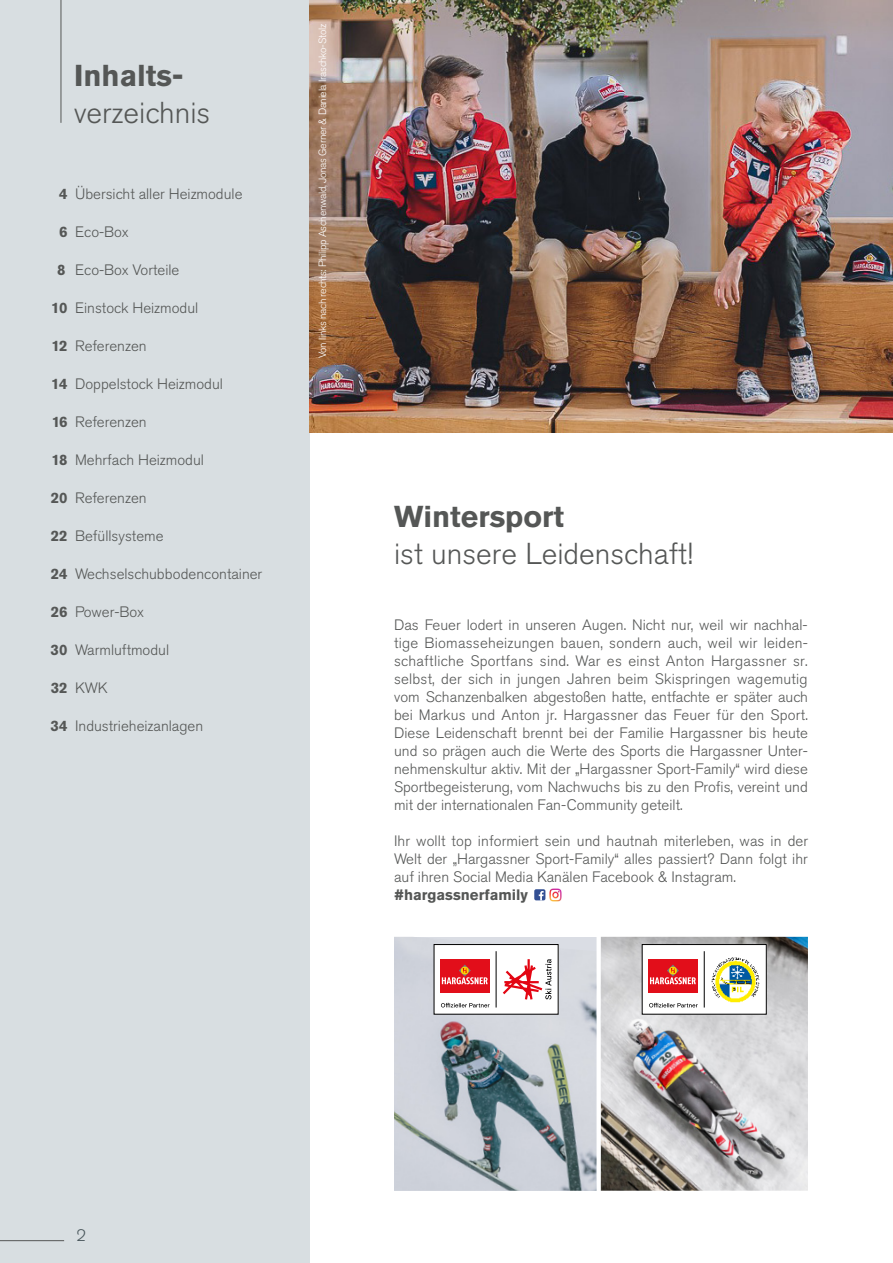
<style>
.page{position:relative;width:893px;height:1263px;background:#fff}
.page>*{position:absolute;margin:0;border:0;box-sizing:border-box;transform-origin:0 0}
.t1{font:300 30px "Akzidenz Grotesk Pro";color:#555756}
.t2{font:700 30px "Akzidenz Grotesk Pro";color:#555756}
.t3{font:300 16.5px "Akzidenz Grotesk Pro";color:#49565b}
.t4{font:300 15px/18px "Akzidenz Grotesk Pro";color:#555756;text-align:justify}
.t5{font:700 15px "Akzidenz Grotesk Pro";color:#555756}
.t6{font:300 10.5px "Akzidenz Grotesk Pro";letter-spacing:-.03em;color:#fff}
.t7{font:3.9px "Nickainley";color:#40403b}
.t8{font:200 1.65px "Source Sans Pro";letter-spacing:.25em;color:#575959}
.s1{font-weight:700}
</style>
<div class="page">
<div style="left:0;top:0;width:309px;height:1263px;background:#d8dee1"></div>
<img style="left:394px;top:937px;width:414px;height:254px">
<hr style="left:597px;top:920px;width:4px;height:304px;background:#fff">
<img style="left:309px;top:0;width:584px;height:432px">
<div style="left:434px;top:944px;width:124px;height:70px;background:#fff"></div>
<div style="left:434px;top:944px;width:124px;height:70px;border:1px solid #000"></div>
<svg style="left:441px;top:1003px;width:49px;height:4px"></svg>
<svg style="left:503px;top:959px;width:48px;height:40px"></svg>
<hr style="left:496px;top:951px;width:1px;height:56px;background:#000">
<div style="left:440px;top:959px;width:50px;height:33px;background:#e20e1a"></div>
<svg style="left:442px;top:964px;width:46px;height:20px"></svg>
<div style="left:642px;top:944px;width:124px;height:70px;background:#fff"></div>
<div style="left:642px;top:944px;width:124px;height:70px;border:1px solid #000"></div>
<svg style="left:649px;top:1003px;width:49px;height:4px"></svg>
<hr style="left:704px;top:951px;width:1px;height:56px;background:#000">
<img style="left:711px;top:957px;width:49px;height:45px">
<div style="left:648px;top:959px;width:50px;height:33px;background:#e20e1a"></div>
<svg style="left:650px;top:964px;width:46px;height:20px"></svg>
<img style="left:549px;top:888px;width:13px;height:14px">
<svg style="left:532px;top:888px;width:15px;height:14px"></svg>
<div style="left:534px;top:889px;width:11px;height:11px;background:#335094;border-radius:2px"></div>
<svg style="left:539px;top:891px;width:5px;height:9px"></svg>
<hr style="left:0;top:1240px;width:64px;height:1px;background:#555756">
<hr style="left:61px;top:0;width:1px;height:123px;background:#555756">
<h1 class="t2" style="left:74px;top:56px;width:111px">Inhalts-</h1>
<h1 class="t1" style="left:74px;top:93px;width:138px">verzeichnis</h1>
<p class="t4" style="left:59px;top:185px;width:185px"><span class="s1">4</span> Übersicht aller Heizmodule</p>
<p class="t4" style="left:59px;top:223px;width:71px"><span class="s1">6</span> Eco-Box</p>
<p class="t4" style="left:57px;top:261px;width:124px"><span class="s1">8</span> Eco-Box Vorteile</p>
<p class="t4" style="left:51px;top:299px;width:149px"><span class="s1">10</span> Einstock Heizmodul</p>
<p class="t4" style="left:51px;top:337px;width:97px"><span class="s1">12</span> Referenzen</p>
<p class="t4" style="left:51px;top:375px;width:173px"><span class="s1">14</span> Doppelstock Heizmodul</p>
<p class="t4" style="left:52px;top:413px;width:97px"><span class="s1">16</span> Referenzen</p>
<p class="t4" style="left:51px;top:451px;width:154px"><span class="s1">18</span> Mehrfach Heizmodul</p>
<p class="t4" style="left:51px;top:489px;width:97px"><span class="s1">20</span> Referenzen</p>
<p class="t4" style="left:51px;top:527px;width:114px"><span class="s1">22</span> Befüllsysteme</p>
<p class="t4" style="left:51px;top:565px;width:213px"><span class="s1">24</span> Wechselschubbodencontainer</p>
<p class="t4" style="left:51px;top:603px;width:95px"><span class="s1">26</span> Power-Box</p>
<p class="t4" style="left:50px;top:641px;width:120px"><span class="s1">30</span> Warmluftmodul</p>
<p class="t4" style="left:51px;top:679px;width:59px"><span class="s1">32</span> KWK</p>
<p class="t4" style="left:50px;top:717px;width:154px"><span class="s1">34</span> Industrieheizanlagen</p>
<p class="t6" style="left:316px;top:358px;width:336px;rotate:-90deg">Von links nach rechts: Philipp Aschenwald, Jonas Gerner &amp; Daniela Iraschko-Stolz</p>
<h1 class="t2" style="left:394px;top:497px;width:171px">Wintersport</h1>
<h1 class="t1" style="left:394px;top:534px;width:300px">ist unsere Leidenschaft!</h1>
<p class="t4" style="left:394px;top:616px;width:415px">Das Feuer lodert in unseren Augen. Nicht nur, weil wir nachhal&shy;tige Biomasseheizungen bauen, sondern auch, weil wir leiden&shy;schaftliche Sportfans sind. War es einst Anton Hargassner sr. selbst, der sich in jungen Jahren beim Skispringen wagemutig vom Schanzenbalken abgestoßen hatte, entfachte er später auch bei Markus und Anton jr. Hargassner das Feuer für den Sport.<br>Diese Leidenschaft brennt bei der Familie Hargassner bis heute und so prägen auch die Werte des Sports die Hargassner Unter&shy;nehmenskultur aktiv. Mit der „Hargassner Sport-Family“ wird diese Sportbegeisterung, vom Nachwuchs bis zu den Profis, vereint und mit der internationalen Fan-Community geteilt.</p>
<p class="t4" style="left:394px;top:832px;width:416px">Ihr wollt top informiert sein und hautnah miterleben, was in der Welt der „Hargassner Sport-Family“ alles passiert? Dann folgt ihr auf ihren Social Media Kanälen Facebook &amp; Instagram.</p>
<p class="t5" style="left:394px;top:885px;width:136px">#hargassnerfamily</p>
<p class="t7" style="left:537px;top:872px;width:22px">Social Media</p>
<p class="t8" style="left:538px;top:876px;width:21px">LOGO COLLECTION</p>
<p class="t3" style="left:77px;top:1224px;width:11px">2</p>
</div>
